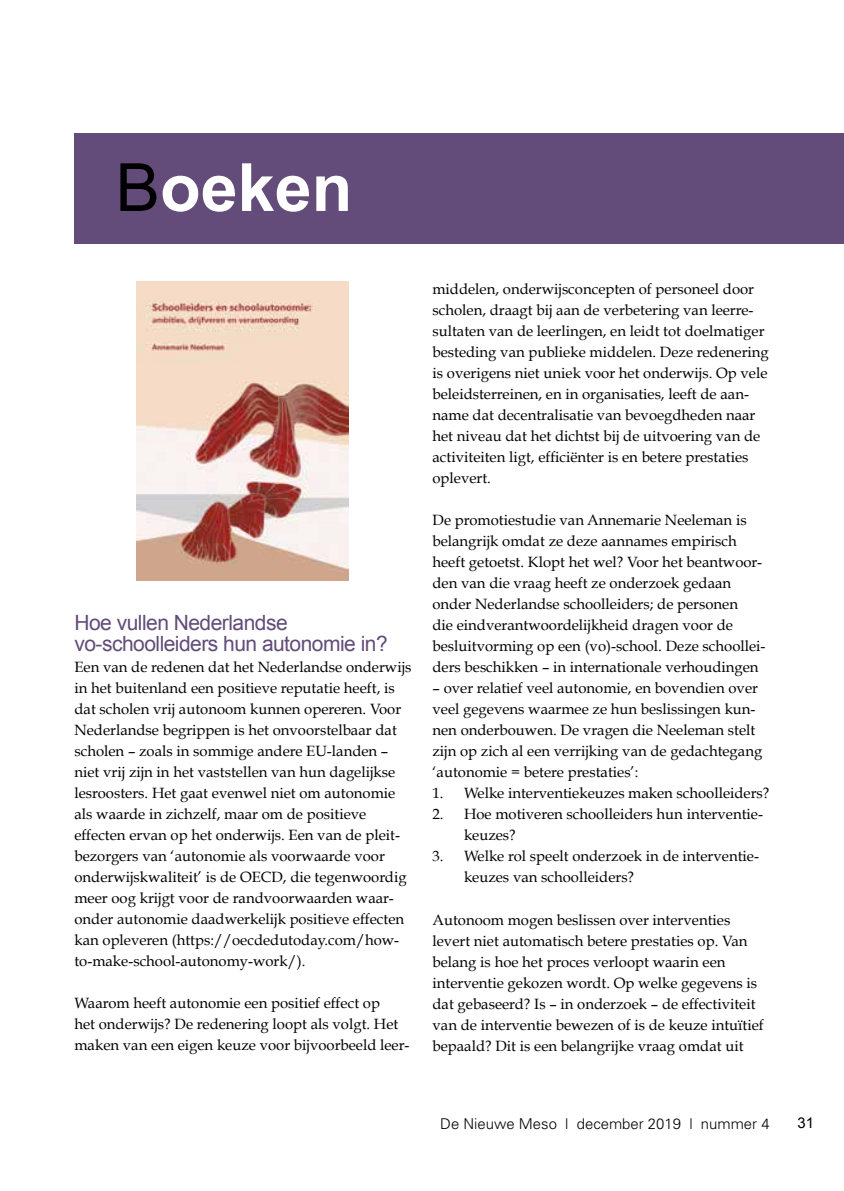
<style>
.page{position:relative;width:844px;height:1191px;background:#fff}
.page>*{position:absolute;margin:0;border:0;box-sizing:border-box;transform-origin:0 0}
.t1{font:700 66.5px "Arial";color:#fff}
.t2{font:21px/21px "Arial";letter-spacing:-.025em;color:#634c79}
.t3{font:14.88px/21px "Book Antiqua";color:#000}
.t4{font:300 14.88px "Univers";color:#000}
.t5{font:14.88px "Arial";color:#000}
.s1{font-weight:400;color:#000}
</style>
<div class="page">
<div style="left:74px;top:134px;width:769px;height:110px;background:#634c79"></div>
<img style="left:137px;top:282px;width:211px;height:298px">
<h1 class="t1" style="left:115px;top:143px;width:238px"><span class="s1">B</span>oeken</h1>
<h2 class="t2" style="left:74px;top:612px;width:314px">Hoe vullen Nederlandse vo-schoolleiders hun autonomie in?</h2>
<p class="t3" style="left:74px;top:656px;width:338px">Een van de redenen dat het Nederlandse onderwijs in het buitenland een positieve reputatie heeft, is dat scholen vrij autonoom kunnen opereren. Voor Nederlandse begrippen is het onvoorstelbaar dat scholen – zoals in sommige andere EU-landen – niet vrij zijn in het vaststellen van hun dagelijkse lesroosters. Het gaat evenwel niet om autonomie als waarde in zichzelf, maar om de positieve effecten ervan op het onderwijs. Een van de pleit&shy;bezorgers van ‘autonomie als voorwaarde voor onderwijskwaliteit’ is de OECD, die tegenwoordig meer oog krijgt voor de randvoorwaarden waar&shy;onder autonomie daadwerkelijk positieve effecten kan opleveren (https://oecdedutoday.com/how&shy;to-make-school-autonomy-work/).</p>
<p class="t3" style="left:74px;top:993px;width:336px">Waarom heeft autonomie een positief effect op<br>het onderwijs? De redenering loopt als volgt. Het maken van een eigen keuze voor bijvoorbeeld leer-</p>
<p class="t3" style="left:432px;top:279px;width:338px">middelen, onderwijsconcepten of personeel door scholen, draagt bij aan de verbetering van leerre&shy;sultaten van de leerlingen, en leidt tot doelmatiger besteding van publieke middelen. Deze redenering is overigens niet uniek voor het onderwijs. Op vele beleidsterreinen, en in organisaties, leeft de aan&shy;name dat decentralisatie van bevoegdheden naar het niveau dat het dichtst bij de uitvoering van de activiteiten ligt, efficiënter is en betere prestaties oplevert.</p>
<p class="t3" style="left:432px;top:510px;width:334px">De promotiestudie van Annemarie Neeleman is belangrijk omdat ze deze aannames empirisch heeft getoetst. Klopt het wel? Voor het beantwoor&shy;den van die vraag heeft ze onderzoek gedaan onder Nederlandse schoolleiders; de personen<br>die eindverantwoordelijkheid dragen voor de besluitvorming op een (vo)-school. Deze schoollei&shy;ders beschikken – in internationale verhoudingen</p>
<p class="t3" style="left:432px;top:678px;width:331px">– over relatief veel autonomie, en bovendien over veel gegevens waarmee ze hun beslissingen kun&shy;nen onderbouwen. De vragen die Neeleman stelt zijn op zich al een verrijking van de gedachtegang ‘autonomie = betere prestaties’:</p>
<p class="t3" style="left:432px;top:783px;width:338px">1. Welke interventiekeuzes maken schoolleiders?</p>
<p class="t3" style="left:464px;top:804px;width:300px;text-indent:-32px">2. Hoe motiveren schoolleiders hun interventie&shy;keuzes?</p>
<p class="t3" style="left:464px;top:846px;width:296px;text-indent:-32px">3. Welke rol speelt onderzoek in de interventie&shy;keuzes van schoolleiders?</p>
<p class="t3" style="left:432px;top:909px;width:333px">Autonoom mogen beslissen over interventies levert niet automatisch betere prestaties op. Van belang is hoe het proces verloopt waarin een interventie gekozen wordt. Op welke gegevens is dat gebaseerd? Is – in onderzoek – de effectiviteit van de interventie bewezen of is de keuze intuïtief bepaald? Dit is een belangrijke vraag omdat uit</p>
<p class="t4" style="left:440px;top:1114px;width:331px">De Nieuwe Meso | december 2019 | nummer 4</p>
<p class="t5" style="left:797px;top:1113px;width:18px">31</p>
</div>
